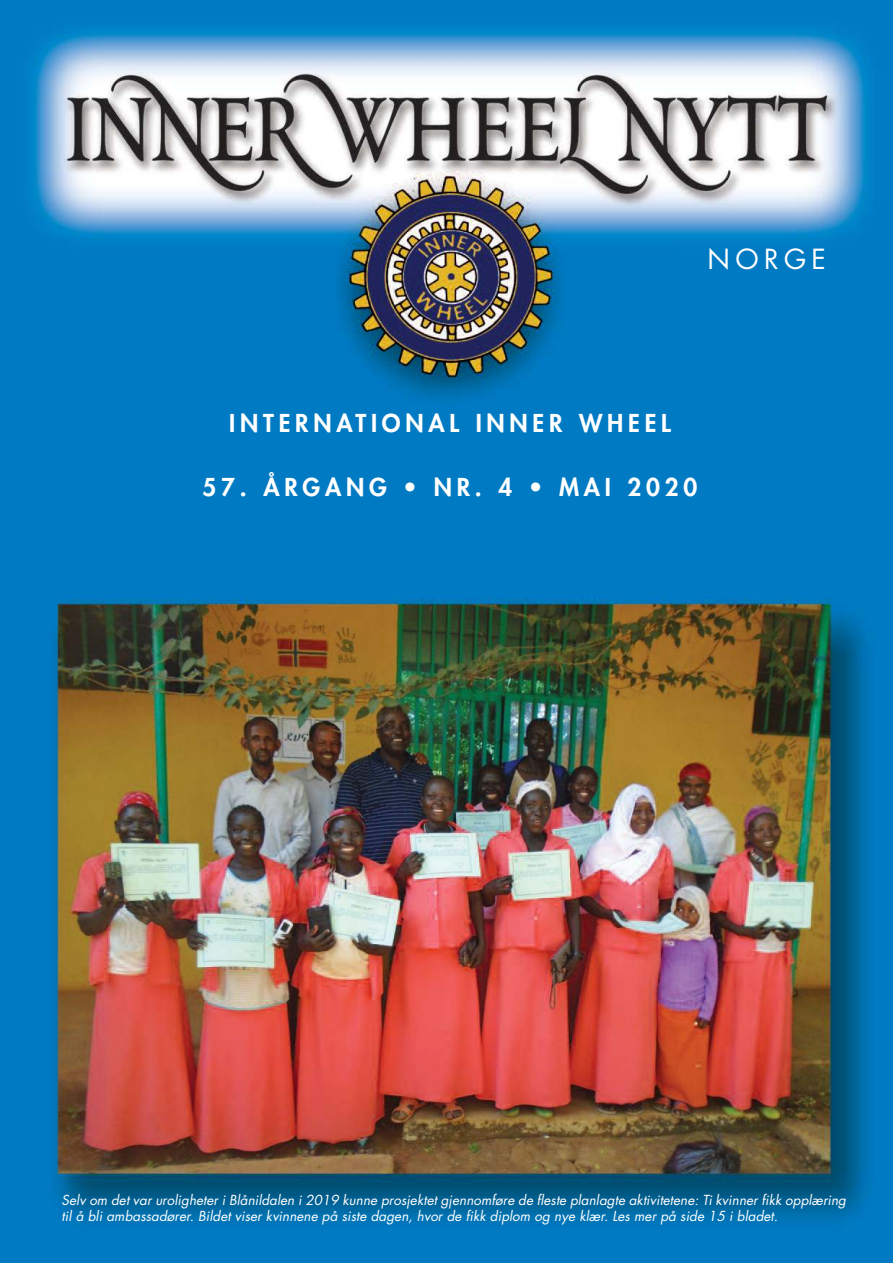
<style>
.page{position:relative;width:893px;height:1263px;background:#fff}
.page>*{position:absolute;margin:0;border:0;box-sizing:border-box;transform-origin:0 0}
.t1{font:27px "Futura";letter-spacing:.2em;color:#fff}
.t2{font:800 24px "Futura";letter-spacing:.2em;color:#fff}
.t3{font:italic 13.5px/16.5px "Futura";letter-spacing:.005em;color:#fff}
</style>
<div class="page">
<img style="left:0;top:0;width:893px;height:1263px">
<h1 class="t1" style="left:707px;top:246px;width:120px">NORGE</h1>
<h2 class="t2" style="left:229px;top:409px;width:443px">INTERNATIONAL INNER WHEEL</h2>
<h2 class="t2" style="left:203px;top:473px;width:496px">57. ÅRGANG • NR. 4 • MAI 2020</h2>
<p class="t3" style="left:62px;top:1193px;width:786px">Selv om det var uroligheter i Blånildalen i 2019 kunne prosjektet gjennomføre de fleste planlagte aktivitetene: Ti kvinner fikk opplæring til å bli ambassadører. Bildet viser kvinnene på siste dagen, hvor de fikk diplom og nye klær. Les mer på side 15 i bladet.</p>
</div>
